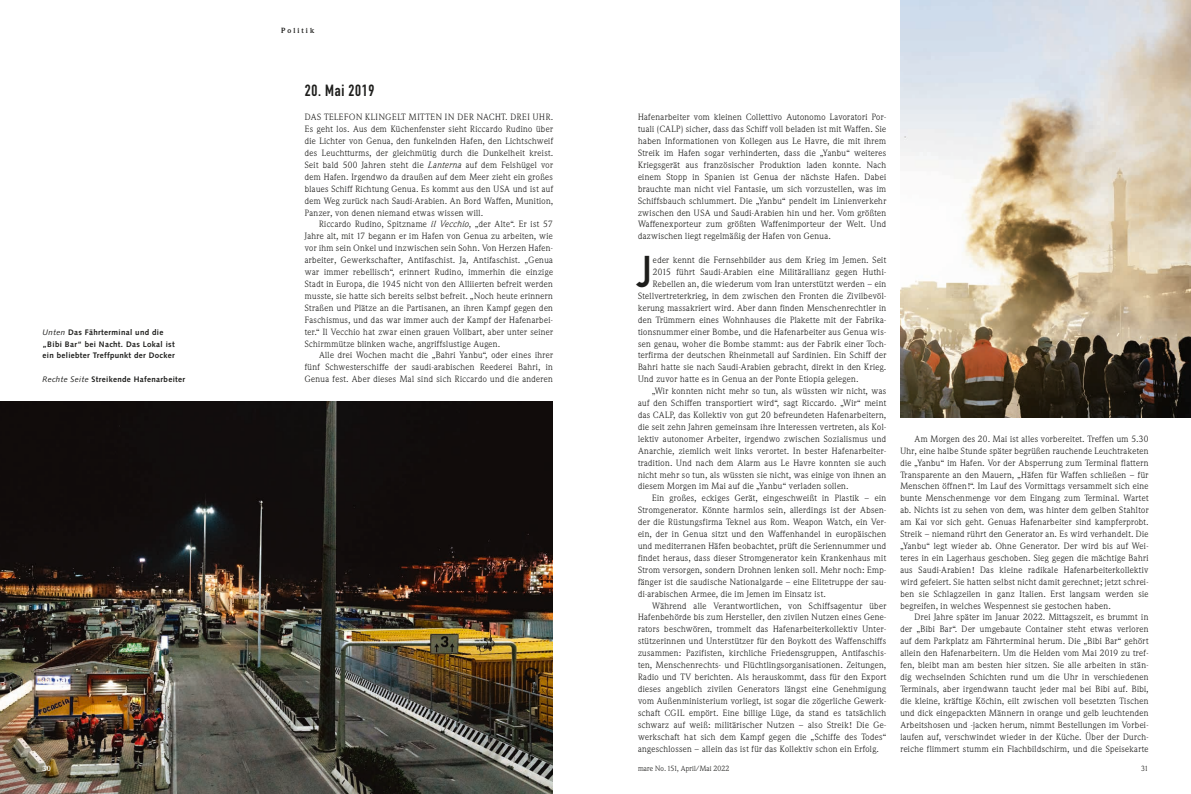
<style>
.page{position:relative;width:1191px;height:794px;background:#fff}
.page>*{position:absolute;margin:0;border:0;box-sizing:border-box;transform-origin:0 0}
.t1{font:700 43.7px "DIN Condensed";color:#1d1d1b}
.t2{font:700 16px "DIN Condensed";letter-spacing:.04em;color:#1d1d1b}
.t3{font:9px/11.9px "Weidemann BQ";letter-spacing:.04em;color:#1d1d1b;text-align:justify}
.t4{font:700 8px/11.9px "Syntax";letter-spacing:.04em;color:#1d1d1b}
.t5{font:7.5px "Weidemann BQ";letter-spacing:.02em;color:#1d1d1b}
.t6{font:700 7.5px "Weidemann BQ";letter-spacing:.275em;color:#1d1d1b}
.t7{font:700 7.5px "Weidemann BQ";color:#fff}
.s1{font-weight:400;font-style:italic}
.s2{font-style:italic}
</style>
<div class="page">
<img style="left:0;top:401px;width:553px;height:393px">
<img style="left:900px;top:0;width:291px;height:418px">
<p class="t6" style="left:281px;top:26px;width:35px">Politik</p>
<p class="t4" style="left:43px;top:326px;width:134px"><span class="s1">Unten</span> Das Fährterminal und die „Bibi Bar“ bei Nacht. Das Lokal ist ein beliebter Treffpunkt der Docker</p>
<p class="t4" style="left:43px;top:373px;width:144px"><span class="s1">Rechte Seite</span> Streikende Hafenarbeiter</p>
<h2 class="t2" style="left:305px;top:80px;width:71px">20. Mai 2019</h2>
<p class="t3" style="left:305px;top:111px;width:250px">DAS TELEFON KLINGELT MITTEN IN DER NACHT. DREI UHR.<br>Es geht los. Aus dem Küchenfenster sieht Riccardo Rudino über die Lichter von Genua, den funkelnden Hafen, den Lichtschweif des Leuchtturms, der gleichmütig durch die Dunkelheit kreist.<br>Seit bald 500 Jahren steht die <span class="s2">Lanterna</span> auf dem Felshügel vor dem Hafen. Irgendwo da draußen auf dem Meer zieht ein großes blaues Schiff Richtung Genua. Es kommt aus den USA und ist auf dem Weg zurück nach Saudi-Arabien. An Bord Waffen, Munition, Panzer, von denen niemand etwas wissen will.</p>
<p class="t3" style="left:305px;top:219px;width:250px;text-indent:14px">Riccardo Rudino, Spitzname <span class="s2">il Vecchio</span>, „der Alte“. Er ist 57<br>Jahre alt, mit 17 begann er im Hafen von Genua zu arbeiten, wie vor ihm sein Onkel und inzwischen sein Sohn. Von Herzen Hafen&shy;arbeiter, Gewerkschafter, Antifaschist. Ja, Antifaschist. „Genua war immer rebellisch“, erinnert Rudino, immerhin die einzige Stadt in Europa, die 1945 nicht von den Alliierten befreit werden musste, sie hatte sich bereits selbst befreit. „Noch heute erinnern Straßen und Plätze an die Partisanen, an ihren Kampf gegen den Faschismus, und das war immer auch der Kampf der Hafenarbei&shy;ter.“ Il Vecchio hat zwar einen grauen Vollbart, aber unter seiner Schirmmütze blinken wache, angriffslustige Augen.</p>
<p class="t3" style="left:305px;top:350px;width:250px;text-indent:14px">Alle drei Wochen macht die „Bahri Yanbu“, oder eines ihrer fünf Schwesterschiffe der saudi-arabischen Reederei Bahri, in Genua fest. Aber dieses Mal sind sich Riccardo und die anderen</p>
<p class="t3" style="left:638px;top:111px;width:250px">Hafenarbeiter vom kleinen Collettivo Autonomo Lavoratori Por&shy;tuali (CALP) sicher, dass das Schiff voll beladen ist mit Waffen. Sie haben Informationen von Kollegen aus Le Havre, die mit ihrem Streik im Hafen sogar verhinderten, dass die „Yanbu“ weiteres Kriegsgerät aus französischer Produktion laden konnte. Nach einem Stopp in Spanien ist Genua der nächste Hafen. Dabei brauchte man nicht viel Fantasie, um sich vorzustellen, was im Schiffsbauch schlummert. Die „Yanbu“ pendelt im Linienverkehr zwischen den USA und Saudi-Arabien hin und her. Vom größten Waffenexporteur zum größten Waffenimporteur der Welt. Und dazwischen liegt regelmäßig der Hafen von Genua.</p>
<h1 class="t1" style="left:637px;top:242px;width:16px">J</h1>
<p class="t3" style="left:653px;top:254px;width:235px">eder kennt die Fernsehbilder aus dem Krieg im Jemen. Seit</p>
<p class="t3" style="left:653px;top:266px;width:235px">2015 führt Saudi-Arabien eine Militärallianz gegen Huthi-</p>
<p class="t3" style="left:653px;top:278px;width:235px">Rebellen an, die wiederum vom Iran unterstützt werden – ein</p>
<p class="t3" style="left:638px;top:290px;width:250px">Stellvertreterkrieg, in dem zwischen den Fronten die Zivilbevöl-</p>
<p class="t3" style="left:638px;top:302px;width:250px">kerung massakriert wird. Aber dann finden Menschenrechtler in</p>
<p class="t3" style="left:638px;top:314px;width:249px">den Trümmern eines Wohnhauses die Plakette mit der Fabrika-</p>
<p class="t3" style="left:638px;top:326px;width:250px">tionsnummer einer Bombe, und die Hafenarbeiter aus Genua wis-</p>
<p class="t3" style="left:638px;top:338px;width:250px">sen genau, woher die Bombe stammt: aus der Fabrik einer Toch-</p>
<p class="t3" style="left:638px;top:349px;width:250px">terfirma der deutschen Rheinmetall auf Sardinien. Ein Schiff der</p>
<p class="t3" style="left:638px;top:361px;width:250px">Bahri hatte sie nach Saudi-Arabien gebracht, direkt in den Krieg.</p>
<p class="t3" style="left:638px;top:373px;width:222px">Und zuvor hatte es in Genua an der Ponte Etiopia gelegen.</p>
<p class="t3" style="left:652px;top:385px;width:235px">„Wir konnten nicht mehr so tun, als wüssten wir nicht, was</p>
<p class="t3" style="left:638px;top:397px;width:250px">auf den Schiffen transportiert wird“, sagt Riccardo. „Wir“ meint</p>
<p class="t3" style="left:638px;top:409px;width:250px">das CALP, das Kollektiv von gut 20 befreundeten Hafenarbeitern,</p>
<p class="t3" style="left:638px;top:421px;width:250px">die seit zehn Jahren gemeinsam ihre Interessen vertreten, als Kol-</p>
<p class="t3" style="left:638px;top:433px;width:250px">lektiv autonomer Arbeiter, irgendwo zwischen Sozialismus und</p>
<p class="t3" style="left:638px;top:445px;width:249px">Anarchie, ziemlich weit links verortet. In bester Hafenarbeiter-</p>
<p class="t3" style="left:638px;top:457px;width:250px">tradition. Und nach dem Alarm aus Le Havre konnten sie auch</p>
<p class="t3" style="left:638px;top:469px;width:250px">nicht mehr so tun, als wüssten sie nicht, was einige von ihnen an</p>
<p class="t3" style="left:638px;top:480px;width:212px">diesem Morgen im Mai auf die „Yanbu“ verladen sollen.</p>
<p class="t3" style="left:652px;top:492px;width:235px">Ein großes, eckiges Gerät, eingeschweißt in Plastik – ein</p>
<p class="t3" style="left:638px;top:504px;width:250px">Stromgenerator. Könnte harmlos sein, allerdings ist der Absen-</p>
<p class="t3" style="left:638px;top:516px;width:250px">der die Rüstungsfirma Teknel aus Rom. Weapon Watch, ein Ver-</p>
<p class="t3" style="left:638px;top:528px;width:250px">ein, der in Genua sitzt und den Waffenhandel in europäischen</p>
<p class="t3" style="left:638px;top:540px;width:250px">und mediterranen Häfen beobachtet, prüft die Seriennummer und</p>
<p class="t3" style="left:638px;top:552px;width:250px">findet heraus, dass dieser Stromgenerator kein Krankenhaus mit</p>
<p class="t3" style="left:638px;top:564px;width:250px">Strom versorgen, sondern Drohnen lenken soll. Mehr noch: Emp-</p>
<p class="t3" style="left:638px;top:576px;width:250px">fänger ist die saudische Nationalgarde – eine Elitetruppe der sau-</p>
<p class="t3" style="left:638px;top:588px;width:189px">di-arabischen Armee, die im Jemen im Einsatz ist.</p>
<p class="t3" style="left:652px;top:600px;width:235px">Während alle Verantwortlichen, von Schiffsagentur über</p>
<p class="t3" style="left:638px;top:611px;width:250px">Hafenbehörde bis zum Hersteller, den zivilen Nutzen eines Gene-</p>
<p class="t3" style="left:638px;top:623px;width:250px">rators beschwören, trommelt das Hafenarbeiterkollektiv Unter-</p>
<p class="t3" style="left:638px;top:635px;width:250px">stützerinnen und Unterstützer für den Boykott des Waffenschiffs</p>
<p class="t3" style="left:638px;top:647px;width:250px">zusammen: Pazifisten, kirchliche Friedensgruppen, Antifaschis-</p>
<p class="t3" style="left:638px;top:659px;width:250px">ten, Menschenrechts- und Flüchtlingsorganisationen. Zeitungen,</p>
<p class="t3" style="left:638px;top:671px;width:250px">Radio und TV berichten. Als herauskommt, dass für den Export</p>
<p class="t3" style="left:638px;top:683px;width:250px">dieses angeblich zivilen Generators längst eine Genehmigung</p>
<p class="t3" style="left:638px;top:695px;width:250px">vom Außenministerium vorliegt, ist sogar die zögerliche Gewerk-</p>
<p class="t3" style="left:638px;top:707px;width:250px">schaft CGIL empört. Eine billige Lüge, da stand es tatsächlich</p>
<p class="t3" style="left:638px;top:719px;width:250px">schwarz auf weiß: militärischer Nutzen – also Streik! Die Ge-</p>
<p class="t3" style="left:638px;top:731px;width:250px">werkschaft hat sich dem Kampf gegen die „Schiffe des Todes“</p>
<p class="t3" style="left:638px;top:742px;width:242px">angeschlossen – allein das ist für das Kollektiv schon ein Erfolg.</p>
<p class="t7" style="left:43px;top:764px;width:10px">30</p>
<p class="t5" style="left:638px;top:764px;width:93px">mare No. 151, April/Mai 2022</p>
<p class="t3" style="left:900px;top:433px;width:250px;text-indent:14px">Am Morgen des 20. Mai ist alles vorbereitet. Treffen um 5.30<br>Uhr, eine halbe Stunde später begrüßen rauchende Leuchtraketen die „Yanbu“ im Hafen. Vor der Absperrung zum Terminal flattern Transparente an den Mauern, „Häfen für Waffen schließen – für Menschen öffnen!“. Im Lauf des Vormittags versammelt sich eine bunte Menschenmenge vor dem Eingang zum Terminal. Wartet ab. Nichts ist zu sehen von dem, was hinter dem gelben Stahltor am Kai vor sich geht. Genuas Hafenarbeiter sind kampferprobt.<br>Streik – niemand rührt den Generator an. Es wird verhandelt. Die „Yanbu“ legt wieder ab. Ohne Generator. Der wird bis auf Wei&shy;teres in ein Lagerhaus geschoben. Sieg gegen die mächtige Bahri aus Saudi-Arabien! Das kleine radikale Hafenarbeiterkollektiv wird gefeiert. Sie hatten selbst nicht damit gerechnet; jetzt schrei&shy;ben sie Schlagzeilen in ganz Italien. Erst langsam werden sie begreifen, in welches Wespennest sie gestochen haben.</p>
<p class="t3" style="left:900px;top:611px;width:250px;text-indent:14px">Drei Jahre später im Januar 2022. Mittagszeit, es brummt in der „Bibi Bar“. Der umgebaute Container steht etwas verloren auf dem Parkplatz am Fährterminal herum. Die „Bibi Bar“ gehört allein den Hafenarbeitern. Um die Helden vom Mai 2019 zu tref&shy;fen, bleibt man am besten hier sitzen. Sie alle arbeiten in stän&shy;dig wechselnden Schichten rund um die Uhr in verschiedenen Terminals, aber irgendwann taucht jeder mal bei Bibi auf. Bibi, die kleine, kräftige Köchin, eilt zwischen voll besetzten Tischen und dick eingepackten Männern in orange und gelb leuchtenden Arbeitshosen und -jacken herum, nimmt Bestellungen im Vorbei&shy;laufen auf, verschwindet wieder in der Küche. Über der Durch&shy;reiche flimmert stumm ein Flachbildschirm, und die Speisekarte</p>
<p class="t5" style="left:1141px;top:764px;width:9px">31</p>
</div>
